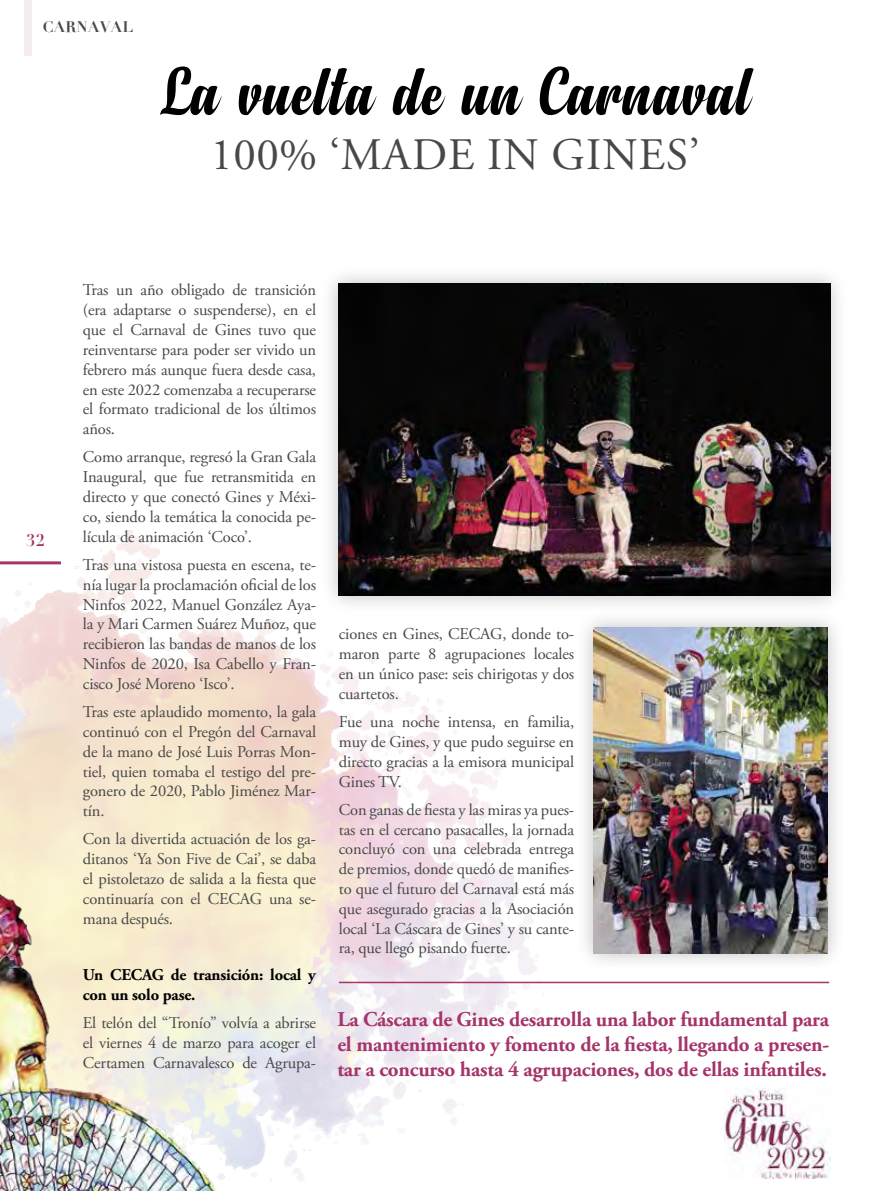
<style>
.page{position:relative;width:893px;height:1191px;background:#fff}
.page>*{position:absolute;margin:0;border:0;box-sizing:border-box;transform-origin:0 0}
.t1{font:69px "Anydore";letter-spacing:.02em;color:#000}
.t2{font:45px "Adobe Garamond Pro";letter-spacing:.025em;color:#484848}
.t3{font:700 21px/25.2px "Adobe Garamond Pro";letter-spacing:-.01em;color:#a5346a;text-align:justify}
.t4{font:16.5px/19.8px "Adobe Garamond Pro";letter-spacing:-.01em;color:#484848;text-align:justify}
.t5{font:700 16.5px/19.8px "Adobe Garamond Pro";letter-spacing:-.01em;color:#000}
.t6{font:700 16.5px "Didot";color:#a5346a}
.t7{font:700 15px "Didot";letter-spacing:.02em;color:#484848}
</style>
<div class="page">
<img style="left:0;top:867px;width:217px;height:324px">
<img style="left:724px;top:1089px;width:106px;height:89px">
<hr style="left:0;top:561px;width:61px;height:3px;background:#a5346a">
<div style="left:24px;top:0;width:7px;height:55px;background:#f5eced"></div>
<hr style="left:339px;top:981px;width:490px;height:2px;background:#a5346a">
<div style="left:320px;top:265px;width:529px;height:349px;background:#000;opacity:.25"></div>
<img style="left:339px;top:283px;width:491px;height:312px">
<div style="left:575px;top:609px;width:271px;height:363px;background:#000;opacity:.25"></div>
<img style="left:594px;top:627px;width:234px;height:326px">
<p class="t7" style="left:43px;top:17px;width:92px">CARNAVAL</p>
<h1 class="t1" style="left:162px;top:50px;width:591px">La vuelta de un Carnaval</h1>
<h2 class="t2" style="left:210px;top:127px;width:491px">100% ‘MADE IN GINES’</h2>
<p class="t6" style="left:26px;top:530px;width:20px">32</p>
<p class="t4" style="left:83px;top:281px;width:235px">Tras un año obligado de transición (era adaptarse o suspenderse), en el que el Carnaval de Gines tuvo que reinventarse para poder ser vivido un febrero más aunque fuera desde casa, en este 2022 comenzaba a recuperarse el formato tradicional de los últimos años.</p>
<p class="t4" style="left:83px;top:448px;width:235px">Como arranque, regresó la Gran Gala Inaugural, que fue retransmitida en directo y que conectó Gines y Méxi&shy;co, siendo la temática la conocida pe&shy;lícula de animación ‘Coco’.</p>
<p class="t4" style="left:83px;top:555px;width:235px">Tras una vistosa puesta en escena, te&shy;nía lugar la proclamación oficial de los Ninfos 2022, Manuel González Aya&shy;la y Mari Carmen Suárez Muñoz, que recibieron las bandas de manos de los Ninfos de 2020, Isa Cabello y Fran&shy;cisco José Moreno ‘Isco’.</p>
<p class="t4" style="left:83px;top:702px;width:235px">Tras este aplaudido momento, la gala continuó con el Pregón del Carnaval de la mano de José Luis Porras Mon&shy;tiel, quien tomaba el testigo del pre&shy;gonero de 2020, Pablo Jiménez Mar&shy;tín.</p>
<p class="t4" style="left:83px;top:830px;width:235px">Con la divertida actuación de los ga&shy;ditanos ‘Ya Son Five de Cai’, se daba el pistoletazo de salida a la fiesta que continuaría con el CECAG una se&shy;mana después.</p>
<p class="t5" style="left:83px;top:965px;width:235px">Un CECAG de transición: local y con un solo pase.</p>
<p class="t4" style="left:83px;top:1014px;width:235px">El telón del “Tronío” volvía a abrirse el viernes 4 de marzo para acoger el Certamen Carnavalesco de Agrupa-</p>
<p class="t4" style="left:339px;top:625px;width:237px">ciones en Gines, CECAG, donde to&shy;maron parte 8 agrupaciones locales en un único pase: seis chirigotas y dos cuartetos.</p>
<p class="t4" style="left:339px;top:712px;width:237px">Fue una noche intensa, en familia, muy de Gines, y que pudo seguirse en directo gracias a la emisora municipal Gines TV.</p>
<p class="t4" style="left:339px;top:800px;width:237px">Con ganas de fiesta y las miras ya pues&shy;tas en el cercano pasacalles, la jornada concluyó con una celebrada entrega de premios, donde quedó de manifies&shy;to que el futuro del Carnaval está más que asegurado gracias a la Asociación local ‘La Cáscara de Gines’ y su cante&shy;ra, que llegó pisando fuerte.</p>
<p class="t3" style="left:337px;top:1006px;width:493px">La Cáscara de Gines desarrolla una labor fundamental para el mantenimiento y fomento de la fiesta, llegando a presen&shy;tar a concurso hasta 4 agrupaciones, dos de ellas infantiles.</p>
</div>
